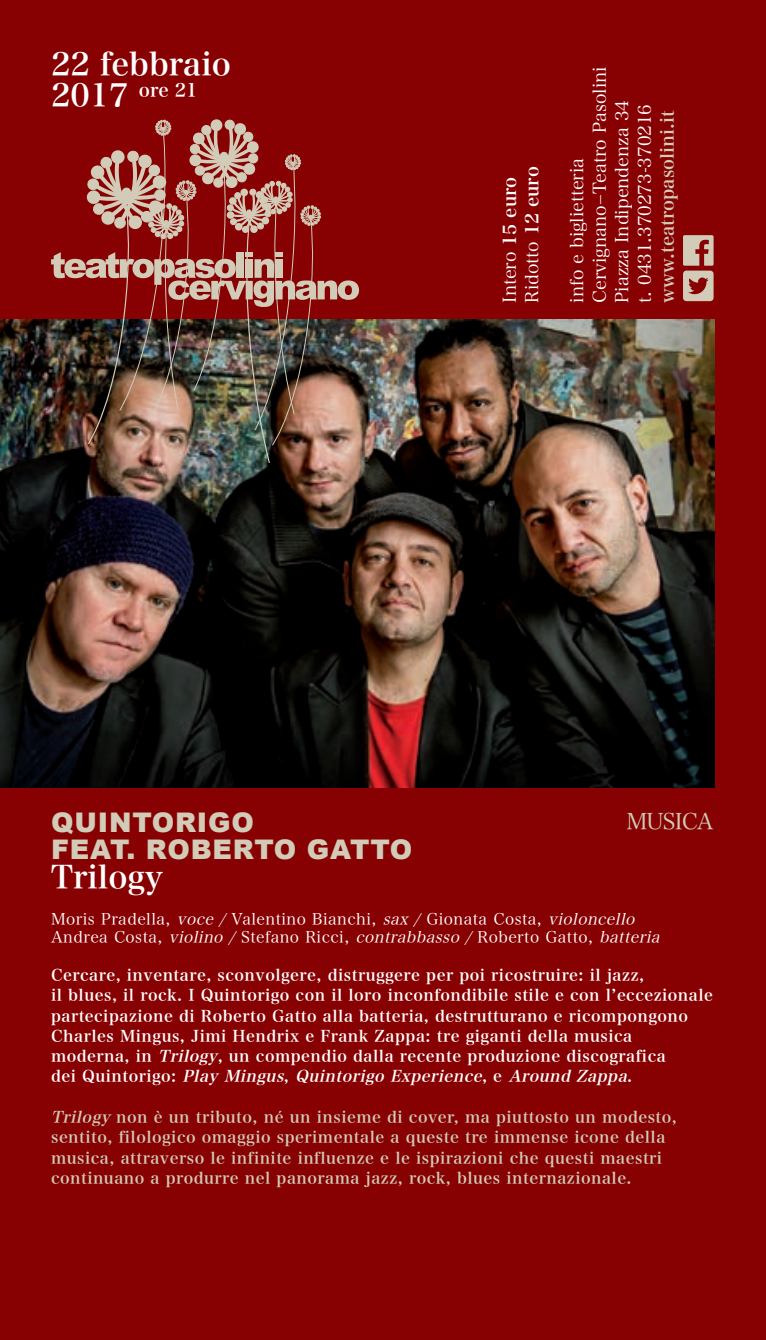
<style>
.page{position:relative;width:766px;height:1340px;background:#fff}
.page>*{position:absolute;margin:0;border:0;box-sizing:border-box;transform-origin:0 0}
.t1{font:31.5px "Hira Min Pro W6";color:#fff}
.t2{font:900 27px/27px "Arial";letter-spacing:.03em;color:#d1cbb7}
.t3{font:22.5px "Hira Min Pro W3";letter-spacing:-.04em;color:#d1cbb7}
.t4{font:18.45px "Hira Min Pro W6";color:#fff}
.t5{font:18px/22.5px "Hira Min Pro N W3";color:#fff}
.t6{font:18px "Hira Min Pro N W6";color:#d1cbb7}
.t7{font:15.75px/20.2px "Hira Min Pro W6";letter-spacing:.03em;color:#fff}
.t8{font:15.75px/20.2px "Hira Min Pro W6";letter-spacing:.03em;color:#d1cbb7}
.t9{font:15.75px/18px "Hira Min Pro W3";letter-spacing:.03em;color:#fff}
.s1{font-size:31.5px}
.s2{font-family:"Hira Min Pro N W6"}
.s3{font-style:italic}
</style>
<div class="page">
<div style="left:0;top:0;width:765px;height:1339px;background:#870102"></div>
<img style="left:0;top:319px;width:714px;height:468px">
<svg style="left:683px;top:235px;width:30px;height:66px"></svg>
<img style="left:51px;top:119px;width:308px;height:345px">
<h1 class="t1" style="left:51px;top:36px;width:181px">22 febbraio</h1>
<p class="t4" style="left:51px;top:73px;width:148px"><span class="s1">2017</span> ore 21</p>
<p class="t5" style="left:496px;top:303px;width:138px;rotate:-90deg">Intero <span class="s2">15 euro<br></span>Ridotto <span class="s2">12 euro</span></p>
<p class="t5" style="left:564px;top:303px;width:237px;rotate:-90deg">info e biglietteria<br>Cervignano–Teatro Pasolini<br>Piazza Indipendenza 34<br>t. 0431.370273-370216</p>
<p class="t6" style="left:651px;top:303px;width:194px;rotate:-90deg">www.teatropasolini.it</p>
<h3 class="t3" style="left:626px;top:802px;width:88px">MUSICA</h3>
<h2 class="t2" style="left:51px;top:808px;width:204px">QUINTORIGO<br>FEAT</h2>
<h2 class="t2" style="left:126px;top:835px;width:64px">. ROBERTO</h2>
<h2 class="t2" style="left:307px;top:835px;width:45px">GATTO</h2>
<h1 class="t1" style="left:51px;top:849px;width:114px">Trilogy</h1>
<p class="t9" style="left:51px;top:909px;width:614px">Moris Pradella, <span class="s3">voce /</span> Valentino Bianchi, <span class="s3">sax /</span> Gionata Costa, <span class="s3">violoncello<br></span>Andrea Costa, <span class="s3">violino /</span> Stefano Ricci, <span class="s3">contrabbasso /</span> Roberto Gatto, <span class="s3">batteria</span></p>
<p class="t7" style="left:51px;top:964px;width:663px">Cercare, inventare, sconvolgere, distruggere per poi ricostruire: il jazz,<br>il blues, il rock. I Quintorigo con il loro inconfondibile stile e con l’eccezionale partecipazione di Roberto Gatto alla batteria, destrutturano e ricompongono Charles Mingus, Jimi Hendrix e Frank Zappa: tre giganti della musica moderna, in <span class="s3">Trilogy</span>, un compendio dalla recente produzione discografica<br>d e i Q u i n t o r i g o : <span class="s3">Play Mingus</span>, <span class="s3">Quintorigo Experience</span>, e <span class="s3">Around Zappa</span>.</p>
<p class="t8" style="left:51px;top:1105px;width:627px"><span class="s3">Trilogy</span> non è un tributo, né un insieme di cover, ma piuttosto un modesto, sentito, filologico omaggio sperimentale a queste tre immense icone della musica, attraverso le infinite influenze e le ispirazioni che questi maestri continuano a produrre nel panorama jazz, rock, blues internazionale.</p>
</div>
